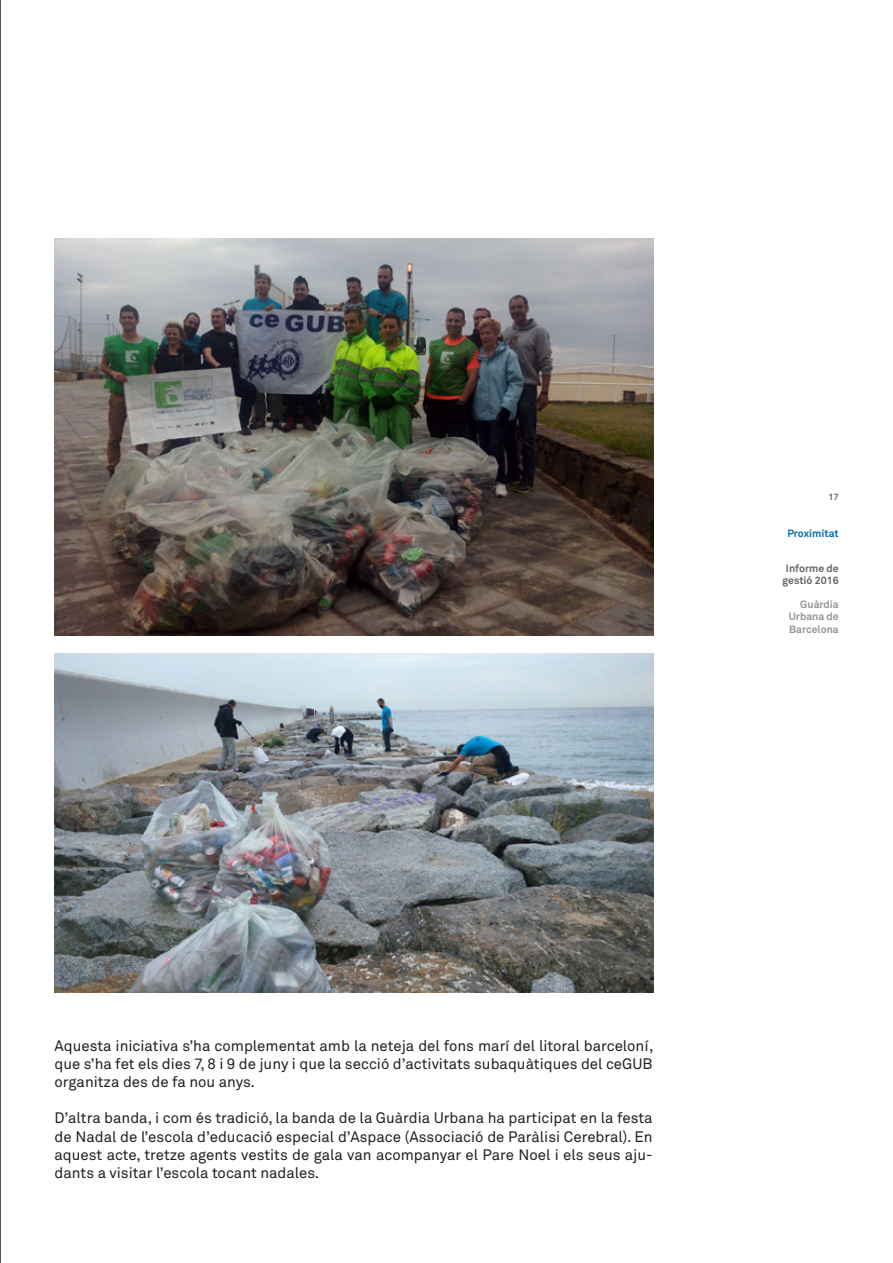
<style>
.page{position:relative;width:893px;height:1263px;background:#fff}
.page>*{position:absolute;margin:0;border:0;box-sizing:border-box;transform-origin:0 0}
.t1{font:15px/18px "Akkurat Pro";color:#231f20;text-align:justify}
.t2{font:700 10.5px/12.6px "Akkurat Pro";color:#939598;text-align:justify}
.t3{font:700 10.5px/12.6px "Akkurat Pro";color:#636366;text-align:center}
.t4{font:700 10.5px "Akkurat Pro";color:#006caa}
.t5{font:700 9px "Akkurat Pro";color:#636366}
</style>
<div class="page">
<hr style="left:0;top:0;width:1px;height:1263px;background:#231f20">
<img style="left:55px;top:238px;width:598px;height:398px">
<img style="left:55px;top:654px;width:598px;height:338px">
<p class="t5" style="left:828px;top:492px;width:12px">17</p>
<p class="t4" style="left:787px;top:526px;width:53px">Proximitat</p>
<p class="t3" style="left:782px;top:562px;width:58px">Informe de gestió 2016</p>
<p class="t2" style="left:789px;top:598px;width:51px;text-indent:12px">Guàrdia Urbana de Barcelona</p>
<p class="t1" style="left:55px;top:1038px;width:600px">Aquesta iniciativa s’ha complementat amb la neteja del fons marí del litoral barceloní, que s’ha fet els dies 7, 8 i 9 de juny i que la secció d’activitats subaquàtiques del ceGUB organitza des de fa nou anys.</p>
<p class="t1" style="left:55px;top:1110px;width:600px">D’altra banda, i com és tradició, la banda de la Guàrdia Urbana ha participat en la festa de Nadal de l’escola d’educació especial d’Aspace (Associació de Paràlisi Cerebral). En aquest acte, tretze agents vestits de gala van acompanyar el Pare Noel i els seus aju&shy;dants a visitar l’escola tocant nadales.</p>
</div>
